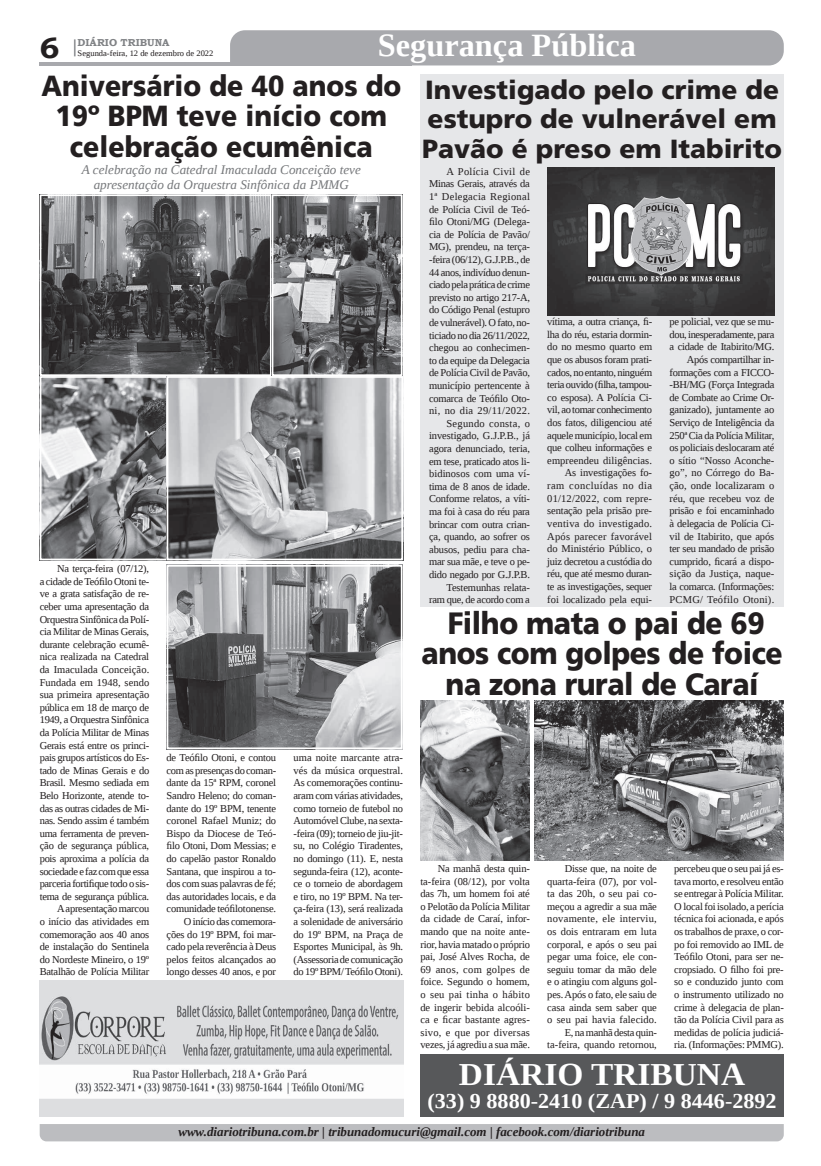
<style>
.page{position:relative;width:821px;height:1166px;background:#fff}
.page>*{position:absolute;margin:0;border:0;box-sizing:border-box;transform-origin:0 0}
.t1{font:700 32.38px "Liberation Serif";color:#fff}
.t2{font:700 31.85px "Liberation Serif";color:#fff;scale:1.05 1}
.t3{font:900 30.89px/30.2px "Frutiger LT Std";letter-spacing:-.015em;color:#231f20;text-align:center;scale:.92 1}
.t4{font:700 29.31px "Bookman Old Style";color:#231f20}
.t5{font:900 29.14px/30.3px "Frutiger LT Std";color:#231f20;text-align:center;scale:.92 1}
.t6{font:900 26.25px/29.8px "Frutiger LT Std";color:#231f20}
.t7{font:700 21.09px "Liberation Serif";color:#fff;scale:1.05 1}
.t8{font:italic 13.12px/14.9px "Liberation Serif";color:#76787b;text-align:center}
.t9{font:italic 700 12.95px "Liberation Serif";color:#231f20}
.t10{font:10.5px/12.6px "Liberation Serif";letter-spacing:-.02em;color:#231f20;text-align:right}
.t11{font:700 10.06px "Bookman Old Style";color:#808285}
.t12{font:8.4px "Liberation Serif";color:#231f20}
</style>
<div class="page">
<svg style="left:74px;top:39px;width:2px;height:17px"></svg>
<hr style="left:40px;top:62px;width:372px;height:3px;background:#a8a9ad">
<div style="left:230px;top:30px;width:554px;height:35px;background:#a8a9ad"></div>
<div style="left:40px;top:1124px;width:744px;height:17px;background:#bcbdc0"></div>
<div style="left:420px;top:74px;width:364px;height:533px;background:#e6e7e9"></div>
<img style="left:547px;top:167px;width:227px;height:148px">
<img style="left:420px;top:700px;width:110px;height:160px">
<img style="left:534px;top:700px;width:250px;height:160px">
<img style="left:43px;top:197px;width:357px;height:176px">
<div style="left:40px;top:194px;width:232px;height:182px;border:2px solid #fff"></div>
<div style="left:272px;top:194px;width:131px;height:182px;border:2px solid #fff"></div>
<img style="left:170px;top:568px;width:230px;height:178px">
<div style="left:167px;top:565px;width:236px;height:184px;border:2px solid #fff"></div>
<img style="left:43px;top:379px;width:124px;height:178px">
<div style="left:40px;top:376px;width:131px;height:184px;border:2px solid #fff"></div>
<img style="left:170px;top:379px;width:230px;height:178px">
<div style="left:167px;top:376px;width:236px;height:184px;border:2px solid #fff"></div>
<div style="left:420px;top:1054px;width:364px;height:62px;background:#57585a"></div>
<img style="left:40px;top:981px;width:363px;height:135px">
<h1 class="t1" style="left:378px;top:24px;width:260px">Segurança Pública</h1>
<h3 class="t5" style="left:41px;top:71px;width:393px">Aniversário de 40 anos do<br>19º BPM teve início com celebração ecumênica</h3>
<p class="t11" style="left:78px;top:35px;width:93px">DIÁRIO TRIBUNA</p>
<h3 class="t4" style="left:40px;top:27px;width:21px">6</h3>
<p class="t12" style="left:78px;top:48px;width:137px">Segunda-feira, 12 de dezembro de 2022</p>
<h3 class="t6" style="left:422px;top:74px;width:361px">Investigado pelo crime de estupro de vulnerável em<br>Pavão é preso em Itabirito</h3>
<p class="t10" style="left:429px;top:165px;width:102px">A Polícia Civil de<br>Minas Gerais, através da<br>1ª Delegacia Regional de Polícia Civil de Teó&shy;filo Otoni/MG (Delega&shy;cia de Polícia de Pavão/<br>MG), prendeu, na terça--feira (06/12), G.J.P.B., de<br>44 anos, indivíduo denun&shy;ciado pela prática de crime previsto no artigo 217-A, do Código Penal (estupro de vulnerável). O fato, no&shy;ticiado no dia 26/11/2022, chegou ao conhecimen&shy;to da equipe da Delegacia de Polícia Civil de Pavão, município pertencente à comarca de Teófilo Oto&shy;ni, no dia 29/11/2022.<br>Segundo consta, o investigado, G.J.P.B., já agora denunciado, teria, em tese, praticado atos li&shy;bidinosos com uma ví&shy;tima de 8 anos de idade.<br>Conforme relatos, a víti&shy;ma foi à casa do réu para brincar com outra crian&shy;ça, quando, ao sofrer os abusos, pediu para cha&shy;mar sua mãe, e teve o pe&shy;dido negado por G.J.P.B.<br>Testemunhas relata&shy;ram que, de acordo com a</p>
<p class="t8" style="left:82px;top:162px;width:280px">A celebração na Catedral Imaculada Conceição teve apresentação da Orquestra Sinfônica da PMMG</p>
<p class="t10" style="left:547px;top:315px;width:106px">vítima, a outra criança, fi&shy;lha do réu, estaria dormin&shy;do no mesmo quarto em que os abusos foram prati&shy;cados, no entanto, ninguém teria ouvido (filha, tampou&shy;co esposa). A Polícia Ci&shy;vil, ao tomar conhecimento dos fatos, diligenciou até aquele município, local em que colheu informações e empreendeu diligências.<br>As investigações fo&shy;ram concluídas no dia<br>01/12/2022, com repre&shy;sentação pela prisão pre&shy;ventiva do investigado.<br>Após parecer favorável do Ministério Público, o juiz decretou a custódia do réu, que até mesmo duran&shy;te as investigações, sequer foi localizado pela equi-</p>
<p class="t10" style="left:670px;top:315px;width:106px">pe policial, vez que se mu&shy;dou, inesperadamente, para a cidade de Itabirito/MG.<br>Após compartilhar in&shy;formações com a FICCO--BH/MG (Força Integrada de Combate ao Crime Or&shy;ganizado), juntamente ao<br>Serviço de Inteligência da<br>250ª Cia da Polícia Militar, os policiais deslocaram até o sítio “Nosso Aconche&shy;go”, no Córrego do Ba&shy;ção, onde localizaram o réu, que recebeu voz de prisão e foi encaminhado à delegacia de Polícia Ci&shy;vil de Itabirito, que após ter seu mandado de prisão cumprido, ficará a dispo&shy;sição da Justiça, naque&shy;la comarca. (Informações:<br>PCMG/ Teófilo Otoni).</p>
<p class="t10" style="left:40px;top:562px;width:111px">Na terça-feira (07/12),<br>a cidade de Teófilo Otoni te&shy;ve a grata satisfação de re&shy;ceber uma apresentação da<br>Orquestra Sinfônica da Polí&shy;cia Militar de Minas Gerais, durante celebração ecumê&shy;nica realizada na Catedral da Imaculada Conceição.<br>Fundada em 1948, sendo sua primeira apresentação pública em 18 de março de<br>1949, a Orquestra Sinfônica da Polícia Militar de Minas<br>Gerais está entre os princi&shy;pais grupos artísticos do Es&shy;tado de Minas Gerais e do<br>Brasil. Mesmo sediada em<br>Belo Horizonte, atende to&shy;das as outras cidades de Mi&shy;nas. Sendo assim é também uma ferramenta de preven&shy;ção de segurança pública, pois aproxima a polícia da sociedade e faz com que essa parceria fortifique todo o sis&shy;tema de segurança pública.<br>A apresentação marcou<br>o início das atividades em comemoração aos 40 anos de instalação do Sentinela do Nordeste Mineiro, o 19º<br>Batalhão de Polícia Militar</p>
<h3 class="t3" style="left:422px;top:608px;width:394px">Filho mata o pai de 69 anos com golpes de foice na zona rural de Caraí</h3>
<p class="t10" style="left:167px;top:751px;width:111px">de Teófilo Otoni, e contou com as presenças do coman&shy;dante da 15ª RPM, coronel<br>Sandro Heleno; do coman&shy;dante do 19º BPM, tenente coronel Rafael Muniz; do<br>Bispo da Diocese de Teó&shy;filo Otoni, Dom Messias; e do capelão pastor Ronaldo<br>Santana, que inspirou a to&shy;dos com suas palavras de fé; das autoridades locais, e da comunidade teófilotonense.<br>O início das comemora&shy;ções do 19º BPM, foi mar&shy;cado pela reverência à Deus pelos feitos alcançados ao longo desses 40 anos, e por</p>
<p class="t10" style="left:294px;top:751px;width:111px;text-align:justify">uma noite marcante atra&shy;vés da música orquestral.<br>As comemorações continu&shy;aram com várias atividades, como torneio de futebol no Automóvel Clube, na sexta--feira (09); torneio de jiu-jit&shy;su, no Colégio Tiradentes, no domingo (11). E, nesta segunda-feira (12), aconte&shy;ce o torneio de abordagem e tiro, no 19º BPM. Na ter&shy;ça-feira (13), será realizada a solenidade de aniversário do 19º BPM, na Praça de Esportes Municipal, às 9h. (Assessoria de comunicação do 19º BPM/ Teófilo Otoni).</p>
<p class="t10" style="left:420px;top:862px;width:111px;text-align:justify;text-indent:17px">Na manhã desta quin&shy;ta-feira (08/12), por volta das 7h, um homem foi até o Pelotão da Polícia Militar da cidade de Caraí, infor&shy;mando que na noite ante&shy;rior, havia matado o próprio pai, José Alves Rocha, de 69 anos, com golpes de foice. Segundo o homem, o seu pai tinha o hábito de ingerir bebida alcoóli&shy;ca e ficar bastante agres&shy;sivo, e que por diversas vezes, já agrediu a sua mãe.</p>
<p class="t10" style="left:547px;top:862px;width:111px">Disse que, na noite de quarta-feira (07), por vol&shy;ta das 20h, o seu pai co&shy;meçou a agredir a sua mãe novamente, ele interviu, os dois entraram em luta corporal, e após o seu pai pegar uma foice, ele con&shy;seguiu tomar da mão dele e o atingiu com alguns gol&shy;pes. Após o fato, ele saiu de casa ainda sem saber que o seu pai havia falecido.<br>E, na manhã desta quin&shy;ta-feira, quando retornou,</p>
<p class="t10" style="left:674px;top:862px;width:111px;text-align:justify">percebeu que o seu pai já es&shy;tava morto, e resolveu então se entregar à Polícia Militar.<br>O local foi isolado, a perícia técnica foi acionada, e após os trabalhos de praxe, o cor&shy;po foi removido ao IML de Teófilo Otoni, para ser ne&shy;cropsiado. O filho foi pre&shy;so e conduzido junto com o instrumento utilizado no crime à delegacia de plan&shy;tão da Polícia Civil para as medidas de polícia judiciá&shy;ria. (Informações: PMMG).</p>
<h2 class="t2" style="left:459px;top:1052px;width:274px">DIÁRIO TRIBUNA</h2>
<h3 class="t7" style="left:428px;top:1087px;width:334px">(33) 9 8880-2410 (ZAP) / 9 8446-2892</h3>
<p class="t9" style="left:178px;top:1123px;width:468px">www.diariotribuna.com.br | tribunadomucuri@gmail.com | facebook.com/diariotribuna</p>
</div>
